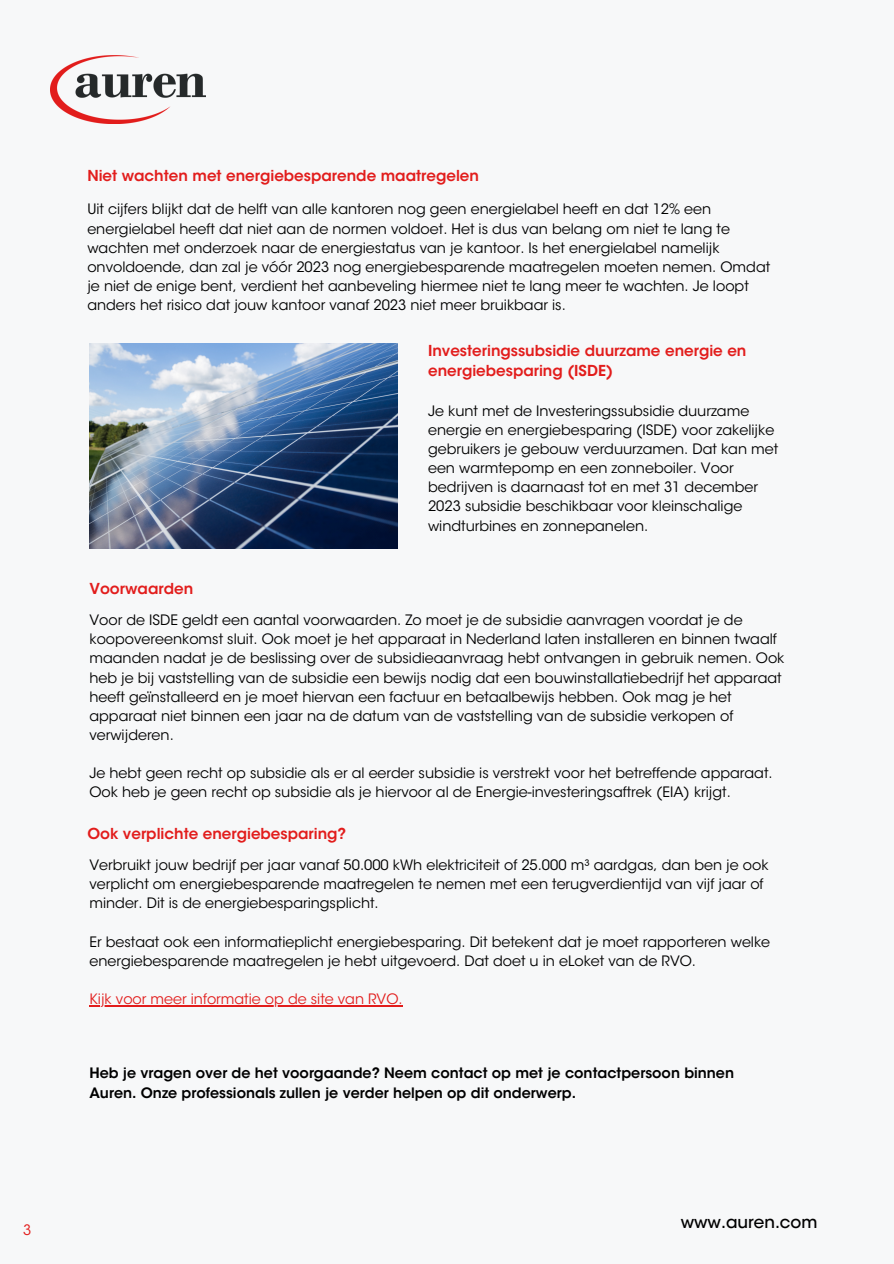
<style>
.page{position:relative;width:894px;height:1264px;background:#fff}
.page>*{position:absolute;margin:0;border:0;box-sizing:border-box;transform-origin:0 0}
.t1{font:500 16.65px "ITC Avant Garde Std";color:#000}
.t2{font:600 15px/20.2px "ITC Avant Garde Std";color:#e21d1c}
.t3{font:14.25px/19.2px "ITC Avant Garde Std";color:#000}
.t4{font:600 14.25px/19.2px "ITC Avant Garde Std";color:#000}
.t5{font:14.25px "ITC Avant Garde Std";color:#e21d1c}
</style>
<div class="page">
<div style="left:0;top:0;width:893px;height:1263px;background:#f7f8f9"></div>
<img style="left:50px;top:55px;width:156px;height:69px">
<img style="left:89px;top:343px;width:308px;height:205px">
<hr style="left:89px;top:1005px;width:313px;height:1px;background:#e21d1c">
<p class="t5" style="left:23px;top:1224px;width:10px">3</p>
<p class="t2" style="left:87px;top:167px;width:393px">Niet wachten met energiebesparende maatregelen</p>
<p class="t3" style="left:87px;top:201px;width:684px">Uit cijfers blijkt dat de helft van alle kantoren nog geen energielabel heeft en dat 12% een energielabel heeft dat niet aan de normen voldoet. Het is dus van belang om niet te lang te wachten met onderzoek naar de energiestatus van je kantoor. Is het energielabel namelijk onvoldoende, dan zal je vóór 2023 nog energiebesparende maatregelen moeten nemen. Omdat je niet de enige bent, verdient het aanbeveling hiermee niet te lang meer te wachten. Je loopt anders het risico dat jouw kantoor vanaf 2023 niet meer bruikbaar is.</p>
<p class="t2" style="left:428px;top:342px;width:320px">Investeringssubsidie duurzame energie en energiebesparing (ISDE)</p>
<p class="t3" style="left:428px;top:402px;width:351px">Je kunt met de Investeringssubsidie duurzame energie en energiebesparing (ISDE) voor zakelijke gebruikers je gebouw verduurzamen. Dat kan met een warmtepomp en een zonneboiler. Voor bedrijven is daarnaast tot en met 31 december 2023 subsidie beschikbaar voor kleinschalige windturbines en zonnepanelen.</p>
<p class="t2" style="left:89px;top:580px;width:105px">Voorwaarden</p>
<p class="t3" style="left:89px;top:612px;width:696px">Voor de ISDE geldt een aantal voorwaarden. Zo moet je de subsidie aanvragen voordat je de koopovereenkomst sluit. Ook moet je het apparaat in Nederland laten installeren en binnen twaalf maanden nadat je de beslissing over de subsidieaanvraag hebt ontvangen in gebruik nemen. Ook heb je bij vaststelling van de subsidie een bewijs nodig dat een bouwinstallatiebedrijf het apparaat heeft geïnstalleerd en je moet hiervan een factuur en betaalbewijs hebben. Ook mag je het apparaat niet binnen een jaar na de datum van de vaststelling van de subsidie verkopen of verwijderen.</p>
<p class="t3" style="left:89px;top:765px;width:684px">Je hebt geen recht op subsidie als er al eerder subsidie is verstrekt voor het betreffende apparaat.<br>Ook heb je geen recht op subsidie als je hiervoor al de Energie-investeringsaftrek (EIA) krijgt.</p>
<p class="t2" style="left:87px;top:825px;width:260px">Ook verplichte energiebesparing?</p>
<p class="t3" style="left:89px;top:856px;width:680px">Verbruikt jouw bedrijf per jaar vanaf 50.000 kWh elektriciteit of 25.000 m³ aardgas, dan ben je ook verplicht om energiebesparende maatregelen te nemen met een terugverdientijd van vijf jaar of minder. Dit is de energiebesparingsplicht.</p>
<p class="t3" style="left:89px;top:933px;width:682px">Er bestaat ook een informatieplicht energiebesparing. Dit betekent dat je moet rapporteren welke energiebesparende maatregelen je hebt uitgevoerd. Dat doet u in eLoket van de RVO.</p>
<p class="t5" style="left:89px;top:993px;width:314px">Kijk voor meer informatie op de site van RVO.</p>
<p class="t4" style="left:89px;top:1065px;width:646px">Heb je vragen over de het voorgaande? Neem contact op met je contactpersoon binnen<br>Auren. Onze professionals zullen je verder helpen op dit onderwerp.</p>
<p class="t1" style="left:680px;top:1215px;width:138px">www.auren.com</p>
</div>
